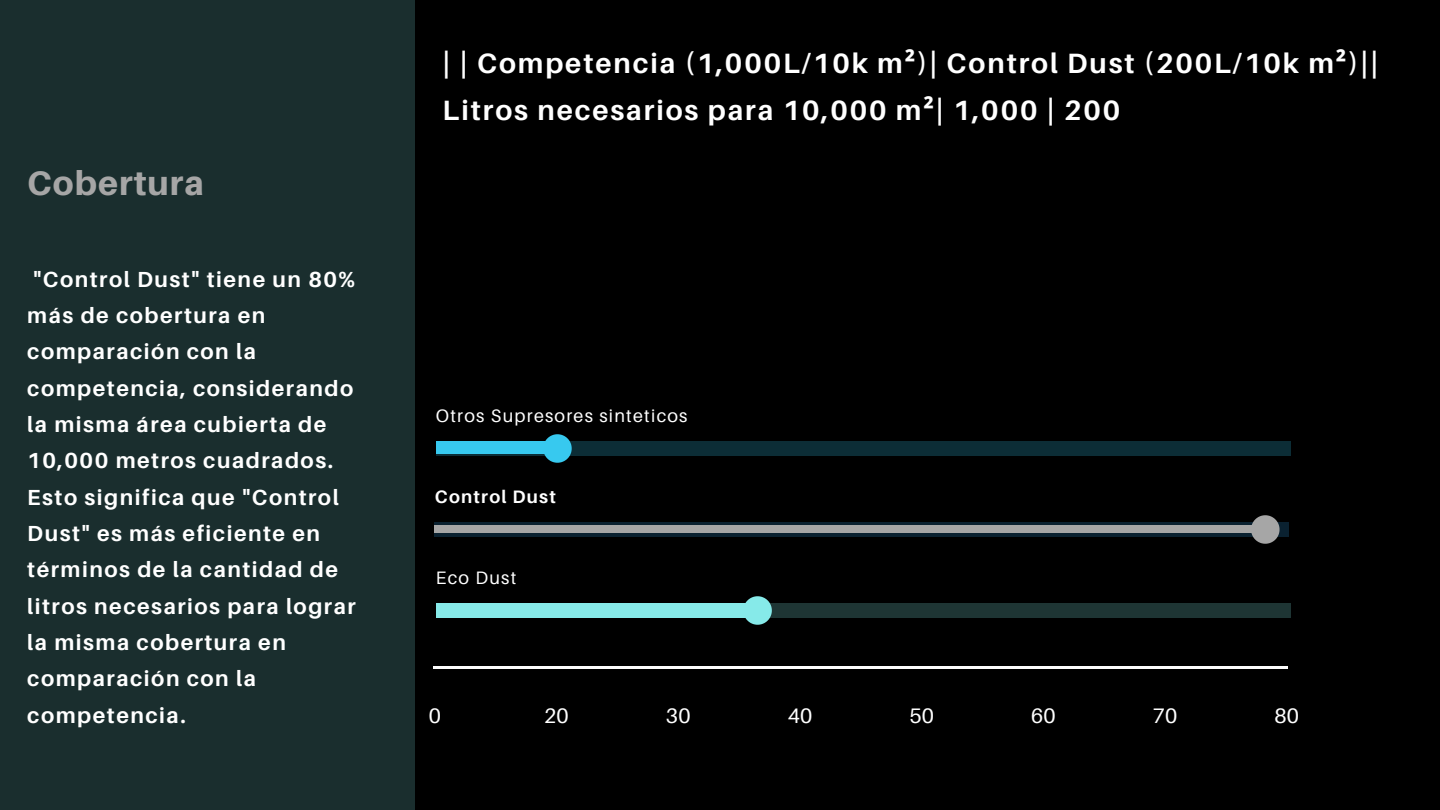
<style>
.page{position:relative;width:1440px;height:810px;background:#000}
.page>*{position:absolute;margin:0;border:0;box-sizing:border-box;transform-origin:0 0}
.t1{font:800 34px "Aileron";letter-spacing:.03em;color:#a6a6a6}
.t2{font:700 27.9px/46.5px "Aileron";letter-spacing:.07em;color:#fff}
.t3{font:700 21.8px/36.3px "Aileron";letter-spacing:.07em;color:#fff}
.t4{font:21px "Aileron";letter-spacing:.01em;color:#fff}
.t5{font:18px "Aileron";letter-spacing:.07em;color:#fff}
.t6{font:700 18px "Aileron";letter-spacing:.07em;color:#fff}
.s1{font-family:"Noto Sans"}
</style>
<div class="page">
<div style="left:0;top:0;width:415px;height:810px;background:#1a2e2e"></div>
<hr style="left:433px;top:667px;width:854px;height:2px;background:#fff">
<div style="left:436px;top:441px;width:854px;height:15px;background:#0c2d36"></div>
<div style="left:436px;top:441px;width:121px;height:13px;background:#37c9ef"></div>
<svg style="left:435px;top:522px;width:854px;height:15px;background:#1d313e"></svg>
<div style="left:435px;top:526px;width:830px;height:7px;background:#a6a6a6"></div>
<div style="left:436px;top:603px;width:854px;height:15px;background:#1e3534"></div>
<div style="left:436px;top:603px;width:322px;height:15px;background:#86eae9"></div>
<svg style="left:544px;top:434px;width:28px;height:29px"></svg>
<svg style="left:1251px;top:515px;width:29px;height:29px"></svg>
<svg style="left:745px;top:596px;width:27px;height:29px"></svg>
<p class="t1" style="left:27px;top:162px;width:178px">Cobertura</p>
<p class="t3" style="left:27px;top:260px;width:330px">"Control Dust" tiene un 80% más de cobertura en comparación con la competencia, considerando la misma área cubierta de<br>10,000 metros cuadrados.<br>Esto significa que "Control<br>Dust" es más eficiente en términos de la cantidad de litros necesarios para lograr la misma cobertura en comparación con la competencia.</p>
<p class="t2" style="left:443px;top:40px;width:937px">| | Competencia (1,000L/10k m<span class="s1">²</span>)| Control Dust (200L/10k m<span class="s1">²</span>)||<br>Litros necesarios para 10,000 m<span class="s1">²</span>| 1,000 | 200</p>
<p class="t5" style="left:436px;top:404px;width:253px">Otros Supresores sinteticos</p>
<p class="t6" style="left:435px;top:485px;width:123px">Control Dust</p>
<p class="t5" style="left:436px;top:566px;width:82px">Eco Dust</p>
<p class="t4" style="left:429px;top:703px;width:14px">0</p>
<p class="t4" style="left:544px;top:703px;width:26px">20</p>
<p class="t4" style="left:666px;top:703px;width:26px">30</p>
<p class="t4" style="left:788px;top:703px;width:26px">40</p>
<p class="t4" style="left:909px;top:703px;width:26px">50</p>
<p class="t4" style="left:1031px;top:703px;width:26px">60</p>
<p class="t4" style="left:1153px;top:703px;width:26px">70</p>
<p class="t4" style="left:1275px;top:703px;width:26px">80</p>
</div>
